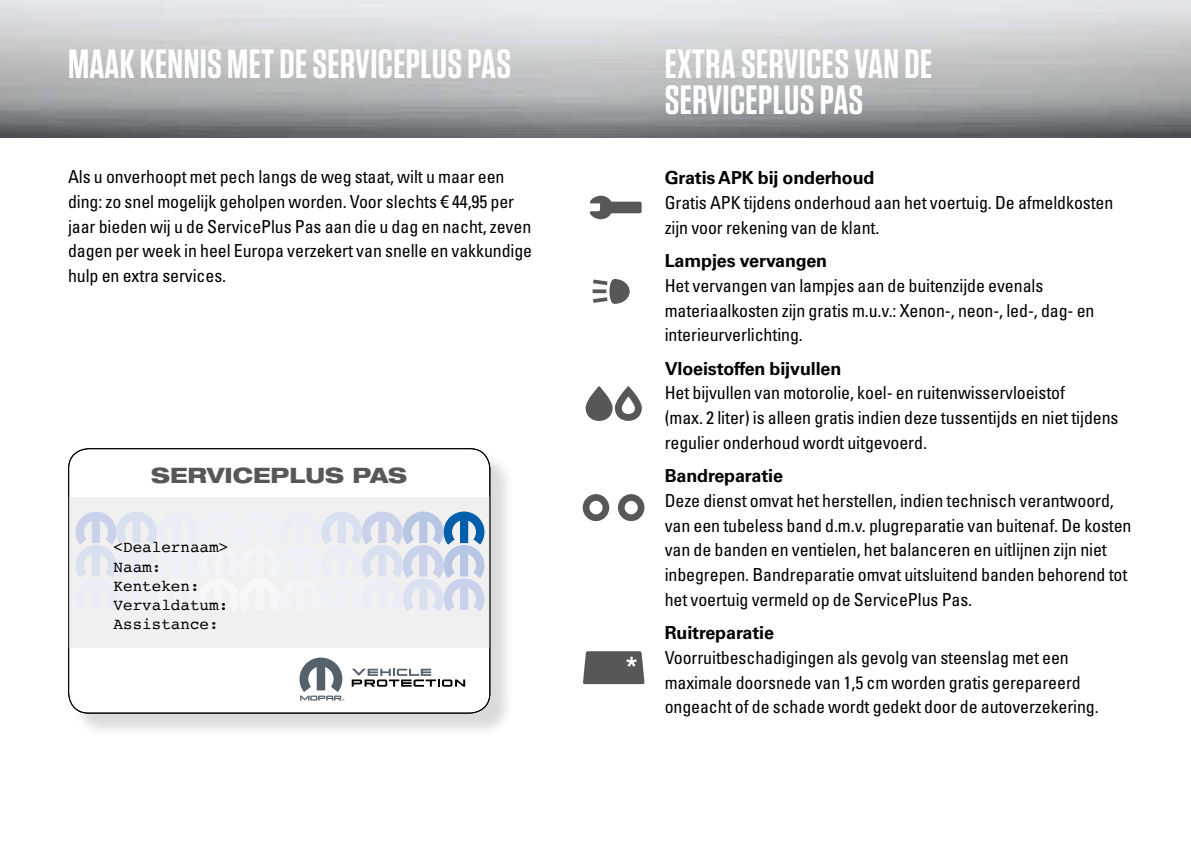
<style>
.page{position:relative;width:1191px;height:851px;background:#fff}
.page>*{position:absolute;margin:0;border:0;box-sizing:border-box;transform-origin:0 0}
.t1{font:600 40.8px/36px "Tungsten";letter-spacing:.01em;color:#fff}
.t2{font:800 expanded 21.2px "Helvetica Neue";color:#575756}
.t3{font:condensed 18px/24.6px "Univers";letter-spacing:-.005em;color:#000}
.t4{font:700 18px "Univers";letter-spacing:-.005em;color:#000}
.t5{font:16px/19.2px "Courier";color:#000}
.s1{font-family:"Linotype Euro Font Ato F";font-stretch:normal}
</style>
<div class="page">
<img style="left:0;top:0;width:1191px;height:137px">
<div style="left:583px;top:494px;width:26px;height:27px;border:7px solid #575756;border-radius:50%"></div>
<div style="left:618px;top:494px;width:26px;height:27px;border:7px solid #575756;border-radius:50%"></div>
<svg style="left:583px;top:651px;width:61px;height:33px"></svg>
<svg style="left:585px;top:386px;width:27px;height:35px"></svg>
<svg style="left:618px;top:391px;width:20px;height:26px"></svg>
<div style="left:615px;top:387px;width:27px;height:34px;border:7px solid #575756;border-radius:10px"></div>
<svg style="left:592px;top:279px;width:37px;height:25px"></svg>
<svg style="left:592px;top:289px;width:14px;height:4px"></svg>
<div style="left:601px;top:202px;width:40px;height:11px;background:#575756;border-radius:2px"></div>
<svg style="left:589px;top:196px;width:24px;height:23px"></svg>
<div style="left:71px;top:451px;width:444px;height:287px;background:#000;opacity:.15"></div>
<div style="left:69px;top:448px;width:421px;height:265px;background:#fff;border-radius:20px"></div>
<div style="left:68px;top:496px;width:422px;height:151px;background:#f0f0f0"></div>
<svg style="left:76px;top:511px;width:408px;height:100px"></svg>
<div style="left:68px;top:448px;width:422px;height:265px;border:1px solid #000;border-radius:20px"></div>
<svg style="left:299px;top:657px;width:45px;height:43px"></svg>
<svg style="left:352px;top:668px;width:113px;height:18px"></svg>
<h1 class="t1" style="left:68px;top:47px;width:444px">MAAK KENNIS MET DE SERVICEPLUS PAS</h1>
<p class="t3" style="left:68px;top:164px;width:466px">Als u onverhoopt met pech langs de weg staat, wilt u maar een ding: zo snel mogelijk geholpen worden. Voor slechts <span class="s1">v</span> 44,95 per jaar bieden wij u de ServicePlus Pas aan die u dag en nacht, zeven dagen per week in heel Europa verzekert van snelle en vakkundige hulp en extra services.</p>
<p class="t2" style="left:151px;top:462px;width:257px">SERVICEPLUS PAS</p>
<p class="t5" style="left:114px;top:537px;width:116px">&lt;Dealernaam&gt;<br>Naam:<br>Kenteken:<br>Vervaldatum:<br>Assistance:</p>
<h1 class="t1" style="left:664px;top:46px;width:269px">EXTRA SERVICES VAN DE<br>SERVICEPLUS PAS</h1>
<p class="t4" style="left:664px;top:167px;width:211px">Gratis APK bij onderhoud</p>
<p class="t3" style="left:664px;top:190px;width:450px">Gratis APK tijdens onderhoud aan het voertuig. De afmeldkosten zijn voor rekening van de klant.</p>
<p class="t4" style="left:664px;top:250px;width:164px">Lampjes vervangen</p>
<p class="t3" style="left:664px;top:273px;width:431px">Het vervangen van lampjes aan de buitenzijde evenals materiaalkosten zijn gratis m.u.v.: Xenon-, neon-, led-, dag- en interieurverlichting.</p>
<p class="t4" style="left:664px;top:358px;width:178px">Vloeistoffen bijvullen</p>
<p class="t3" style="left:664px;top:380px;width:455px">Het bijvullen van motorolie, koel- en ruitenwisservloeistof<br>(max. 2 liter) is alleen gratis indien deze tussentijds en niet tijdens regulier onderhoud wordt uitgevoerd.</p>
<p class="t4" style="left:664px;top:465px;width:120px">Bandreparatie</p>
<p class="t3" style="left:664px;top:488px;width:468px">Deze dienst omvat het herstellen, indien technisch verantwoord, van een tubeless band d.m.v. plugreparatie van buitenaf. De kosten van de banden en ventielen, het balanceren en uitlijnen zijn niet inbegrepen. Bandreparatie omvat uitsluitend banden behorend tot het voertuig vermeld op de ServicePlus Pas.</p>
<p class="t4" style="left:664px;top:622px;width:111px">Ruitreparatie</p>
<p class="t3" style="left:664px;top:645px;width:435px">Voorruitbeschadigingen als gevolg van steenslag met een maximale doorsnede van 1,5 cm worden gratis gerepareerd ongeacht of de schade wordt gedekt door de autoverzekering.</p>
</div>
